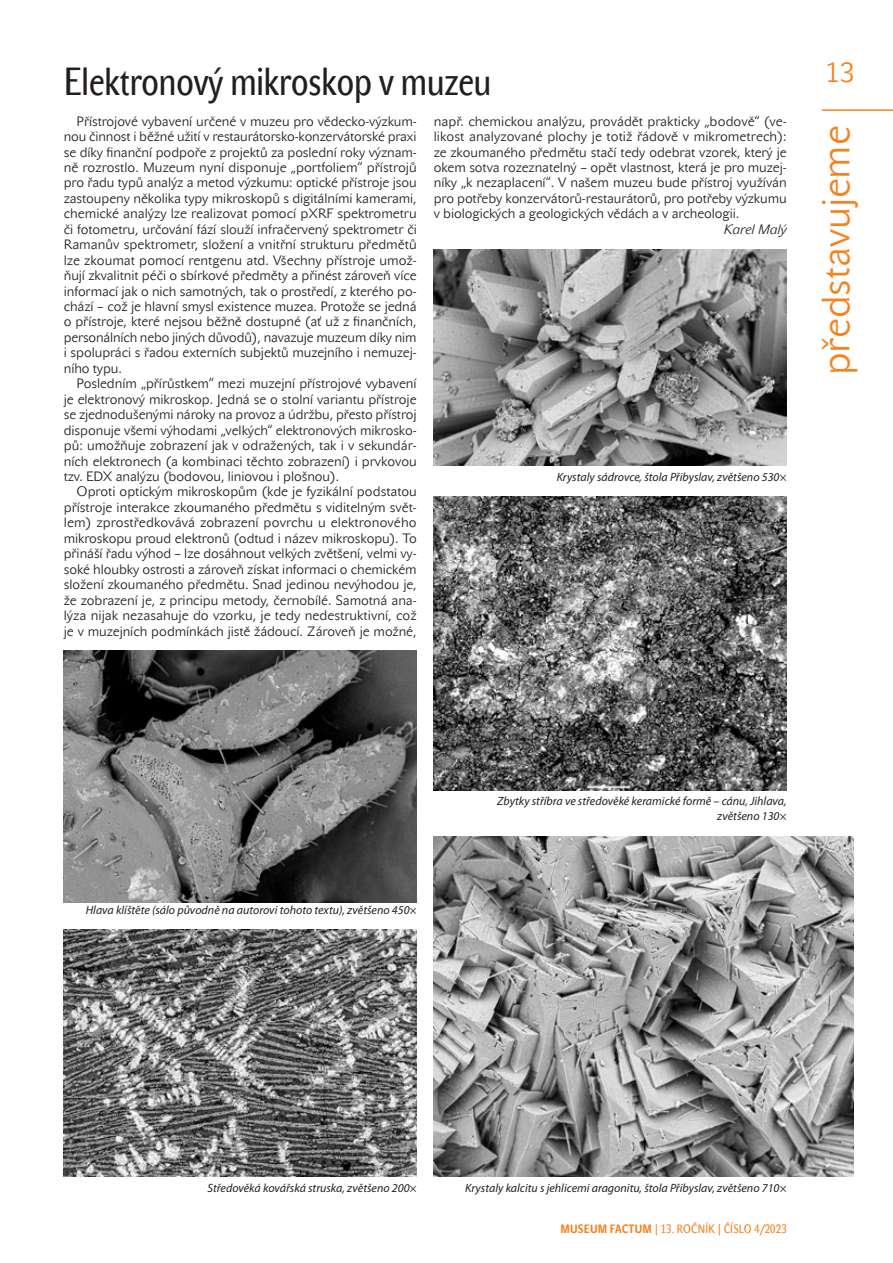
<style>
.page{position:relative;width:893px;height:1263px;background:#fff}
.page>*{position:absolute;margin:0;border:0;box-sizing:border-box;transform-origin:0 0}
.t1{font:39px "John Sans Cond Text CE";color:#231f20}
.kapitola{font:39px "John Sans Lite CE";color:#f58220}
.t2{font:27px "John Sans Lite SCCE";color:#f58220}
.blok{font:13.5px/15.5px "John Sans Lite CE";letter-spacing:-.005em;color:#231f20;text-align:justify}
.blok_-_podpis{font:italic 13.5px "John Sans Lite CE";letter-spacing:-.005em;color:#231f20}
.popiska{font:italic 12px/14.4px "Myriad Pro";color:#231f20;text-align:right}
.t3{font:12px "John Sans Cond Text SCCE";letter-spacing:.02em;color:#f58220}
.s1{font-weight:700}
</style>
<div class="page">
<hr style="left:822px;top:109px;width:71px;height:2px;background:#f58220">
<img style="left:64px;top:651px;width:353px;height:251px">
<img style="left:64px;top:929px;width:353px;height:247px">
<img style="left:434px;top:249px;width:353px;height:216px">
<img style="left:434px;top:497px;width:353px;height:293px">
<img style="left:434px;top:836px;width:420px;height:340px">
<h1 class="t1" style="left:64px;top:59px;width:429px">Elektronový mikroskop v muzeu</h1>
<p class="blok" style="left:64px;top:113px;width:355px;text-indent:13px">Přístrojové vybavení určené v muzeu pro vědecko-výzkum&shy;nou činnost i běžné užití v restaurátorsko-konzervátorské praxi se díky finanční podpoře z projektů za poslední roky význam&shy;ně rozrostlo. Muzeum nyní disponuje „portfoliem“ přístrojů pro řadu typů analýz a metod výzkumu: optické přístroje jsou zastoupeny několika typy mikroskopů s digitálními kamerami, chemické analýzy lze realizovat pomocí pXRF spektrometru či fotometru, určování fází slouží infračervený spektrometr či Ramanův spektrometr, složení a vnitřní strukturu předmětů lze zkoumat pomocí rentgenu atd. Všechny přístroje umož&shy;ňují zkvalitnit péči o sbírkové předměty a přinést zároveň více informací jak o nich samotných, tak o prostředí, z kterého po&shy;chází – což je hlavní smysl existence muzea. Protože se jedná o přístroje, které nejsou běžně dostupné (ať už z finančních, personálních nebo jiných důvodů), navazuje muzeum díky nim i spolupráci s řadou externích subjektů muzejního i nemuzej&shy;ního typu.</p>
<p class="blok" style="left:64px;top:376px;width:355px;text-indent:13px">Posledním „přírůstkem“ mezi muzejní přístrojové vybavení je elektronový mikroskop. Jedná se o stolní variantu přístroje se zjednodušenými nároky na provoz a údržbu, přesto přístroj disponuje všemi výhodami „velkých“ elektronových mikrosko&shy;pů: umožňuje zobrazení jak v odražených, tak i v sekundár&shy;ních elektronech (a kombinaci těchto zobrazení) i prvkovou tzv. EDX analýzu (bodovou, liniovou i plošnou).</p>
<p class="blok" style="left:64px;top:484px;width:355px;text-indent:13px">Oproti optickým mikroskopům (kde je fyzikální podstatou přístroje interakce zkoumaného předmětu s viditelným svět&shy;lem) zprostředkovává zobrazení povrchu u elektronového mikroskopu proud elektronů (odtud i název mikroskopu). To přináší řadu výhod – lze dosáhnout velkých zvětšení, velmi vy&shy;soké hloubky ostrosti a zároveň získat informaci o chemickém složení zkoumaného předmětu. Snad jedinou nevýhodou je, že zobrazení je, z principu metody, černobílé. Samotná ana&shy;lýza nijak nezasahuje do vzorku, je tedy nedestruktivní, což je v muzejních podmínkách jistě žádoucí. Zároveň je možné,</p>
<p class="blok" style="left:434px;top:113px;width:355px">např. chemickou analýzu, provádět prakticky „bodově“ (ve&shy;likost analyzované plochy je totiž řádově v mikrometrech): ze zkoumaného předmětu stačí tedy odebrat vzorek, který je okem sotva rozeznatelný – opět vlastnost, která je pro muzej&shy;níky „k nezaplacení“. V našem muzeu bude přístroj využíván pro potřeby konzervátorů-restaurátorů, pro potřeby výzkumu v biologických a geologických vědách a v archeologii.</p>
<p class="blok_-_podpis" style="left:724px;top:221px;width:64px">Karel Malý</p>
<p class="popiska" style="left:557px;top:470px;width:231px">Krystaly sádrovce, štola Přibyslav, zvětšeno 530×</p>
<h2 class="t2" style="left:825px;top:57px;width:31px">13</h2>
<p class="kapitola" style="left:813px;top:375px;width:251px;rotate:-90deg">představujeme</p>
<p class="popiska" style="left:86px;top:902px;width:332px">Hlava klíštěte (sálo původně na autorovi tohoto textu), zvětšeno 450×</p>
<p class="popiska" style="left:497px;top:794px;width:291px">Zbytky stříbra ve středověké keramické formě – cánu, Jihlava, zvětšeno 130×</p>
<p class="popiska" style="left:208px;top:1180px;width:211px">Středověká kovářská struska, zvětšeno 200×</p>
<p class="popiska" style="left:465px;top:1180px;width:323px">Krystaly kalcitu s jehlicemi aragonitu, štola Přibyslav, zvětšeno 710×</p>
<p class="t3" style="left:560px;top:1222px;width:228px"><span class="s1">MUSEUM FACTUM</span> | 13. ROČNÍK | ČÍSLO 4/2023</p>
</div>
